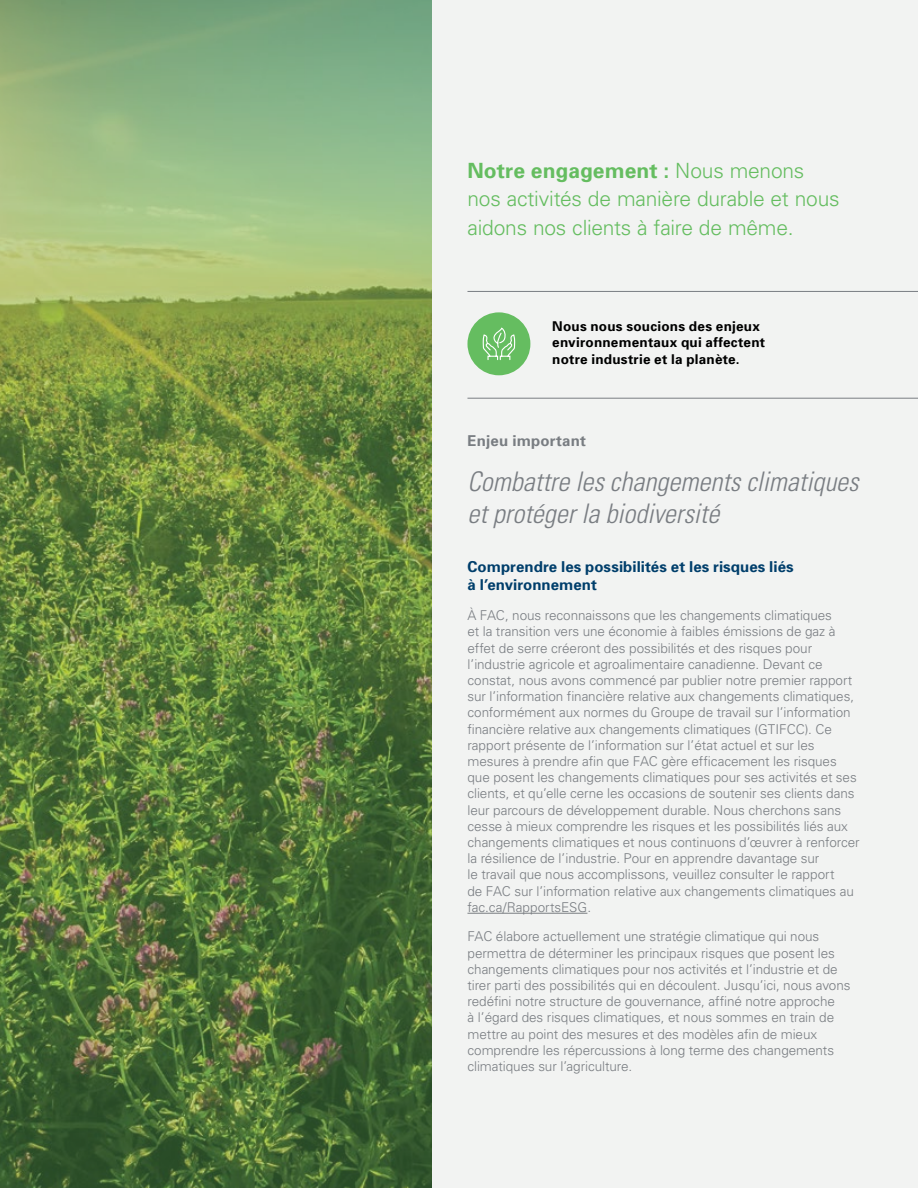
<style>
.page{position:relative;width:918px;height:1188px;background:#fff}
.page>*{position:absolute;margin:0;border:0;box-sizing:border-box;transform-origin:0 0}
.t1{font:italic 300 condensed 27px/31.5px "Univers";color:#797d82}
.t2{font:300 21px/28.5px "Univers";letter-spacing:-.01em;color:#65bd60}
.t3{font:700 15px/18px "Univers";letter-spacing:.005em;color:#003e6b}
.t4{font:700 15px "Univers";letter-spacing:.015em;color:#797d82}
.t5{font:300 13.5px/16.2px "Univers";letter-spacing:-.005em;color:#797d82}
.t6{font:700 13.5px/16.2px "Univers";letter-spacing:.02em;color:#000}
.s1{font-weight:700}
</style>
<div class="page">
<div style="left:432px;top:0;width:486px;height:1188px;background:#f2f3f2"></div>
<hr style="left:467px;top:291px;width:451px;height:1px;background:#797d82">
<div style="left:467px;top:312px;width:63px;height:63px;background:#65bd60;border-radius:50%"></div>
<svg style="left:482px;top:327px;width:34px;height:33px"></svg>
<hr style="left:467px;top:398px;width:451px;height:1px;background:#797d82">
<hr style="left:467px;top:913px;width:120px;height:1px;background:#797d82">
<img style="left:0;top:0;width:432px;height:1188px">
<h2 class="t2" style="left:467px;top:155px;width:374px"><span class="s1">Notre engagement :</span> Nous menons nos activités de manière durable et nous aidons nos clients à faire de même.</h2>
<p class="t6" style="left:552px;top:318px;width:214px">Nous nous soucions des enjeux environnementaux qui affectent notre industrie et la planète.</p>
<p class="t4" style="left:467px;top:431px;width:120px">Enjeu important</p>
<h1 class="t1" style="left:467px;top:466px;width:393px">Combattre les changements climatiques et protéger la biodiversité</h1>
<p class="t3" style="left:467px;top:558px;width:328px">Comprendre les possibilités et les risques liés à l’environnement</p>
<p class="t5" style="left:467px;top:607px;width:394px">À FAC, nous reconnaissons que les changements climatiques<br>et la transition vers une économie à faibles émissions de gaz à effet de serre créeront des possibilités et des risques pour l’industrie agricole et agroalimentaire canadienne. Devant ce constat, nous avons commencé par publier notre premier rapport sur l’information financière relative aux changements climatiques, conformément aux normes du Groupe de travail sur l’information financière relative aux changements climatiques (GTIFCC). Ce rapport présente de l’information sur l’état actuel et sur les mesures à prendre afin que FAC gère efficacement les risques que posent les changements climatiques pour ses activités et ses clients, et qu’elle cerne les occasions de soutenir ses clients dans leur parcours de développement durable. Nous cherchons sans cesse à mieux comprendre les risques et les possibilités liés aux changements climatiques et nous continuons d’œuvrer à renforcer la résilience de l’industrie. Pour en apprendre davantage sur<br>le travail que nous accomplissons, veuillez consulter le rapport<br>de FAC sur l’information relative aux changements climatiques au fac.ca/RapportsESG.</p>
<p class="t5" style="left:467px;top:928px;width:385px">FAC élabore actuellement une stratégie climatique qui nous permettra de déterminer les principaux risques que posent les changements climatiques pour nos activités et l’industrie et de tirer parti des possibilités qui en découlent. Jusqu’ici, nous avons redéfini notre structure de gouvernance, affiné notre approche<br>à l’égard des risques climatiques, et nous sommes en train de mettre au point des mesures et des modèles afin de mieux comprendre les répercussions à long terme des changements climatiques sur l’agriculture.</p>
</div>
